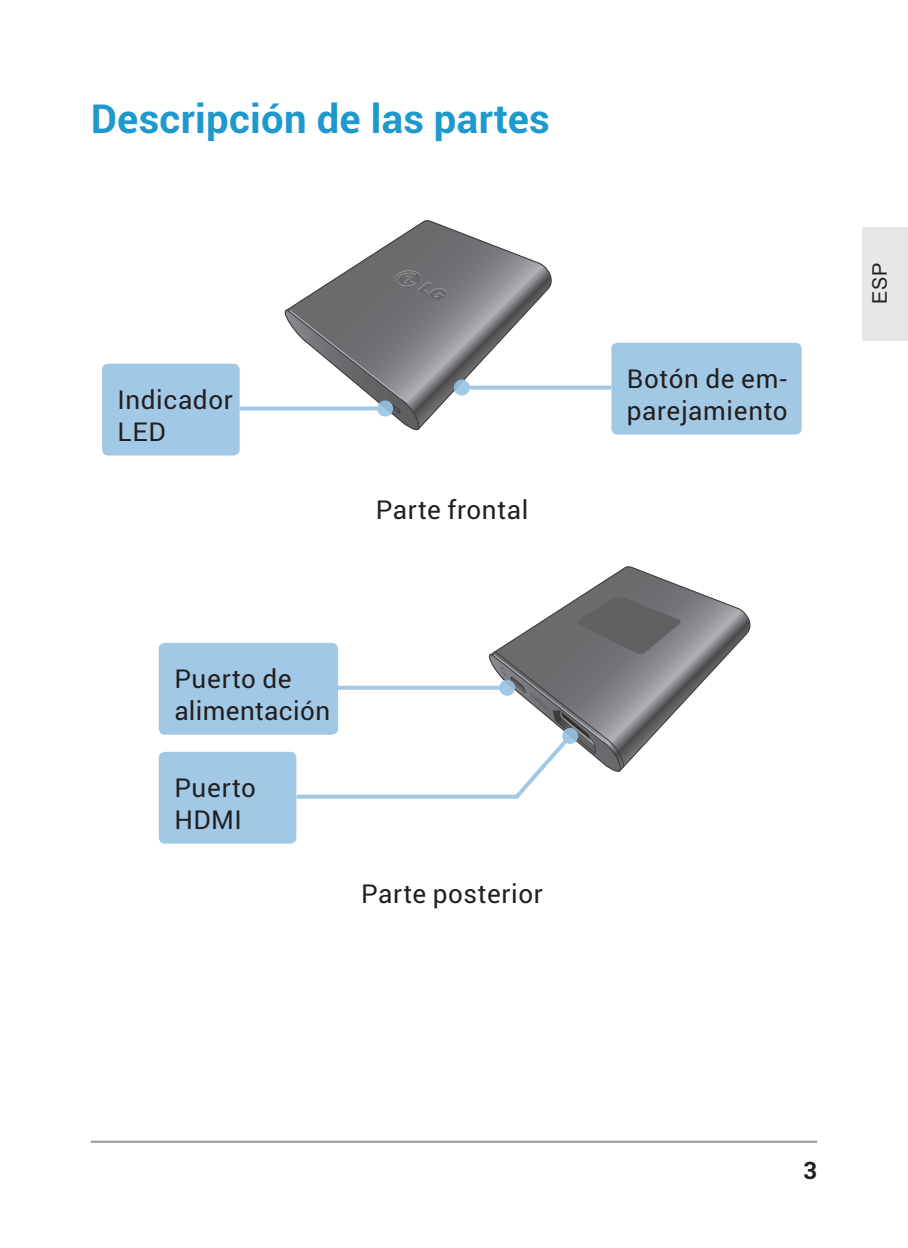
<style>
.page{position:relative;width:908px;height:1248px;background:#fff}
.page>*{position:absolute;margin:0;border:0;box-sizing:border-box;transform-origin:0 0}
.t1{font:700 40px "Roboto";letter-spacing:.005em;color:#1e99cd}
.main-p{font:26px/32px "Roboto";letter-spacing:.025em;color:#231f20}
.t2{font:700 24px "Roboto";color:#231f20}
.t3{font:20px "Arial";color:#231f20}
</style>
<div class="page">
<hr style="left:91px;top:1140px;width:725px;height:2px;background:#939598">
<div style="left:862px;top:227px;width:45px;height:113px;background:#e6e7e9"></div>
<svg style="left:287px;top:220px;width:266px;height:208px"></svg>
<svg style="left:392px;top:269px;width:55px;height:32px;background:#6f7073"></svg>
<svg style="left:282px;top:309px;width:138px;height:122px"></svg>
<svg style="left:239px;top:406px;width:138px;height:4px"></svg>
<svg style="left:377px;top:400px;width:16px;height:16px"></svg>
<svg style="left:469px;top:385px;width:141px;height:4px"></svg>
<svg style="left:453px;top:379px;width:16px;height:16px"></svg>
<div style="left:102px;top:363px;width:137px;height:92px;background:#a1c8e5;border-radius:6px"></div>
<div style="left:611px;top:343px;width:190px;height:91px;background:#a1c8e5;border-radius:6px"></div>
<svg style="left:579px;top:566px;width:172px;height:139px"></svg>
<svg style="left:292px;top:597px;width:390px;height:203px"></svg>
<svg style="left:562px;top:727px;width:16px;height:16px"></svg>
<div style="left:159px;top:643px;width:179px;height:91px;background:#a1c8e5;border-radius:6px"></div>
<div style="left:159px;top:751px;width:137px;height:92px;background:#a1c8e5;border-radius:6px"></div>
<p class="t1" style="left:91px;top:90px;width:460px">Descripción de las partes</p>
<p class="main-p" style="left:118px;top:383px;width:117px">Indicador<br>LED</p>
<p class="main-p" style="left:375px;top:492px;width:154px">Parte frontal</p>
<p class="main-p" style="left:174px;top:662px;width:157px">Puerto de alimentación</p>
<p class="main-p" style="left:174px;top:771px;width:83px">Puerto<br>HDMI</p>
<p class="main-p" style="left:361px;top:876px;width:183px">Parte posterior</p>
<p class="main-p" style="left:626px;top:362px;width:162px">Botón de em&shy;parejamiento</p>
<p class="t3" style="left:866px;top:304px;width:44px;rotate:-90deg">ESP</p>
<p class="t2" style="left:803px;top:1153px;width:15px">3</p>
</div>
